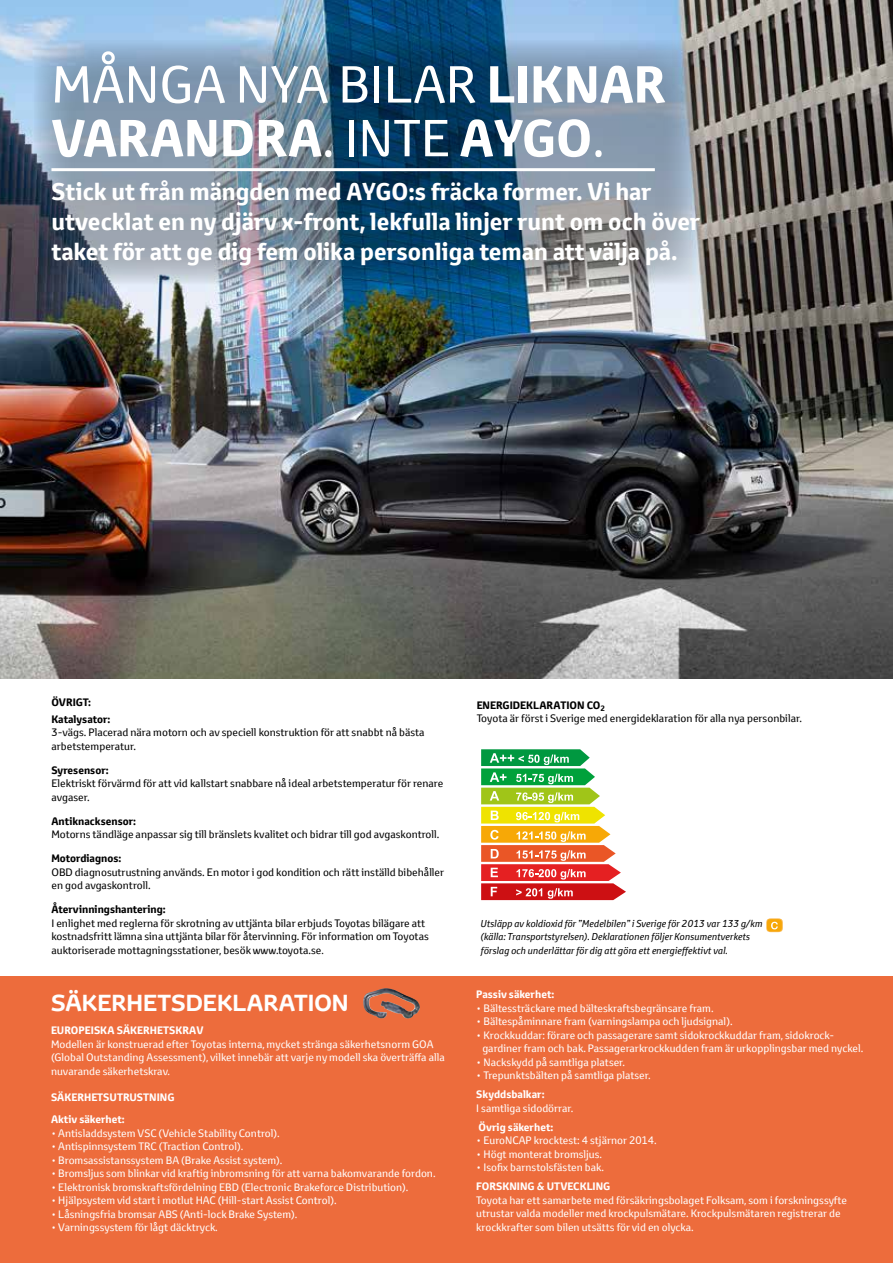
<style>
.page{position:relative;width:893px;height:1263px;background:#fff}
.page>*{position:absolute;margin:0;border:0;box-sizing:border-box;transform-origin:0 0}
.t1{font:50.4px/53.7px "Toyota Text";color:#fff}
.t2{font:700 23.55px/30.2px "Toyota Text";color:#fff}
.t3{font:700 22.5px "Toyota Display";color:#fff}
.t4{font:10.5px/13.5px "Toyota Text";color:#fff}
.t5{font:10.5px/13.5px "Toyota Text";color:#000}
.t6{font:700 10.5px/22px "Toyota Text";color:#fff}
.t7{font:700 10.5px/16.5px "Toyota Text";color:#000}
.t8{font:italic 9.75px/13.5px "Toyota Text";color:#000}
.s1{font-weight:700}
.s2{font-size:9.75px}
</style>
<div class="page">
<img style="left:0;top:0;width:893px;height:678px">
<div style="left:0;top:977px;width:893px;height:286px;background:#ed6c3c"></div>
<img style="left:363px;top:988px;width:57px;height:31px">
<svg style="left:481px;top:749px;width:145px;height:151px"></svg>
<svg style="left:766px;top:918px;width:17px;height:14px"></svg>
<div style="left:767px;top:919px;width:15px;height:12px;background:#f7a708;border-radius:4px"></div>
<svg style="left:771px;top:922px;width:7px;height:7px"></svg>
<img style="left:34px;top:40px;width:667px;height:244px">
<hr style="left:51px;top:168px;width:604px;height:3px;background:#fff">
<h1 class="t1" style="left:51px;top:57px;width:616px">MÅNGA NYA BILAR <span class="s1">LIKNAR<br>VARANDRA</span>. INTE <span class="s1">AYGO</span>.</h1>
<h2 class="t2" style="left:51px;top:176px;width:650px">Stick ut från mängden med AYGO:s fräcka former. Vi har utvecklat en ny djärv x-front, lekfulla linjer runt om och över taket för att ge dig fem olika personliga teman att välja på.</h2>
<p class="t7" style="left:51px;top:694px;width:60px">ÖVRIGT:<br>Katalysator:</p>
<p class="t5" style="left:51px;top:726px;width:375px">3-vägs. Placerad nära motorn och av speciell konstruktion för att snabbt nå bästa arbetstemperatur.</p>
<p class="t7" style="left:51px;top:762px;width:59px">Syresensor:</p>
<p class="t5" style="left:51px;top:777px;width:393px">Elektriskt förvärmd för att vid kallstart snabbare nå ideal arbetstemperatur för renare avgaser.</p>
<p class="t7" style="left:51px;top:813px;width:86px">Antiknacksensor:</p>
<p class="t5" style="left:51px;top:828px;width:390px">Motorns tändläge anpassar sig till bränslets kvalitet och bidrar till god avgaskontroll.</p>
<p class="t7" style="left:51px;top:850px;width:71px">Motordiagnos:</p>
<p class="t5" style="left:51px;top:865px;width:394px">OBD diagnosutrustning används. En motor i god kondition och rätt inställd bibehåller en god avgaskontroll.</p>
<p class="t7" style="left:51px;top:901px;width:116px">Återvinningshantering:</p>
<p class="t5" style="left:51px;top:916px;width:379px">I enlighet med reglerna för skrotning av uttjänta bilar erbjuds Toyotas bilägare att kostnadsfritt lämna sina uttjänta bilar för återvinning. För information om Toyotas auktoriserade mottagningsstationer, besök www.toyota.se<span class="s2">.</span></p>
<p class="t8" style="left:481px;top:916px;width:283px">Utsläpp av koldioxid för ”Medelbilen” i Sverige för 2013 var 133 g/km (källa: Transportstyrelsen). Deklarationen följer Konsumentverkets förslag och underlättar för dig att göra ett energieffektivt val.</p>
<p class="t5" style="left:477px;top:698px;width:327px"><span class="s1">ENERGIDEKLARATION CO</span><sub>2<br></sub>Toyota är först i Sverige med energideklaration för alla nya personbilar.</p>
<h3 class="t3" style="left:51px;top:987px;width:299px">SÄKERHETSDEKLARATION</h3>
<p class="t6" style="left:51px;top:1019px;width:154px">EUROPEISKA SÄKERHETSKRAV</p>
<p class="t4" style="left:51px;top:1037px;width:395px">Modellen är konstruerad efter Toyotas interna, mycket stränga säkerhetsnorm GOA (Global Outstanding Assessment), vilket innebär att varje ny modell ska överträffa alla nuvarande säkerhetskrav.</p>
<p class="t6" style="left:51px;top:1086px;width:125px">SÄKERHETSUTRUSTNING<br>Aktiv säkerhet:</p>
<p class="t4" style="left:51px;top:1126px;width:230px">• Antisladdsystem VSC (Vehicle Stability Control).</p>
<p class="t4" style="left:51px;top:1139px;width:194px">• Antispinnsystem TRC (Traction Control).</p>
<p class="t4" style="left:51px;top:1153px;width:233px">• Bromsassistanssystem BA (Brake Assist system).</p>
<p class="t4" style="left:51px;top:1166px;width:386px">• Bromsljus som blinkar vid kraftig inbromsning för att varna bakomvarande fordon.</p>
<p class="t4" style="left:51px;top:1180px;width:359px">• Elektronisk bromskraftsfördelning EBD (Electronic Brakeforce Distribution).</p>
<p class="t4" style="left:51px;top:1193px;width:287px">• Hjälpsystem vid start i motlut HAC (Hill-start Assist Control).</p>
<p class="t4" style="left:51px;top:1207px;width:248px">• Låsningsfria bromsar ABS (Anti-lock Brake System).</p>
<p class="t4" style="left:51px;top:1220px;width:168px">• Varningssystem för lågt däcktryck.</p>
<p class="t6" style="left:476px;top:983px;width:80px">Passiv säkerhet:</p>
<p class="t4" style="left:476px;top:1001px;width:239px">• Bältessträckare med bälteskraftsbegränsare fram.</p>
<p class="t4" style="left:476px;top:1014px;width:258px">• Bältespåminnare fram (varningslampa och ljudsignal).</p>
<p class="t4" style="left:482px;top:1028px;width:382px;text-indent:-6px">• Krockkuddar: förare och passagerare samt sidokrockkuddar fram, sidokrock&shy;gardiner fram och bak. Passagerarkrockkudden fram är urkopplingsbar med nyckel.</p>
<p class="t4" style="left:476px;top:1055px;width:150px">• Nackskydd på samtliga platser.</p>
<p class="t4" style="left:476px;top:1068px;width:176px">• Trepunktsbälten på samtliga platser.</p>
<p class="t6" style="left:476px;top:1083px;width:70px">Skyddsbalkar:</p>
<p class="t4" style="left:476px;top:1101px;width:99px">I samtliga sidodörrar.</p>
<p class="t6" style="left:478px;top:1116px;width:76px">Övrig säkerhet:</p>
<p class="t4" style="left:476px;top:1134px;width:182px">• EuroNCAP krocktest: 4 stjärnor 2014.</p>
<p class="t4" style="left:476px;top:1147px;width:127px">• Högt monterat bromsljus.</p>
<p class="t4" style="left:476px;top:1161px;width:129px">• Isofix barnstolsfästen bak.</p>
<p class="t6" style="left:476px;top:1175px;width:136px">FORSKNING &amp; UTVECKLING</p>
<p class="t4" style="left:476px;top:1193px;width:372px">Toyota har ett samarbete med försäkringsbolaget Folksam, som i forskningssyfte utrustar valda modeller med krockpulsmätare. Krockpulsmätaren registrerar de krockkrafter som bilen utsätts för vid en olycka.</p>
</div>
